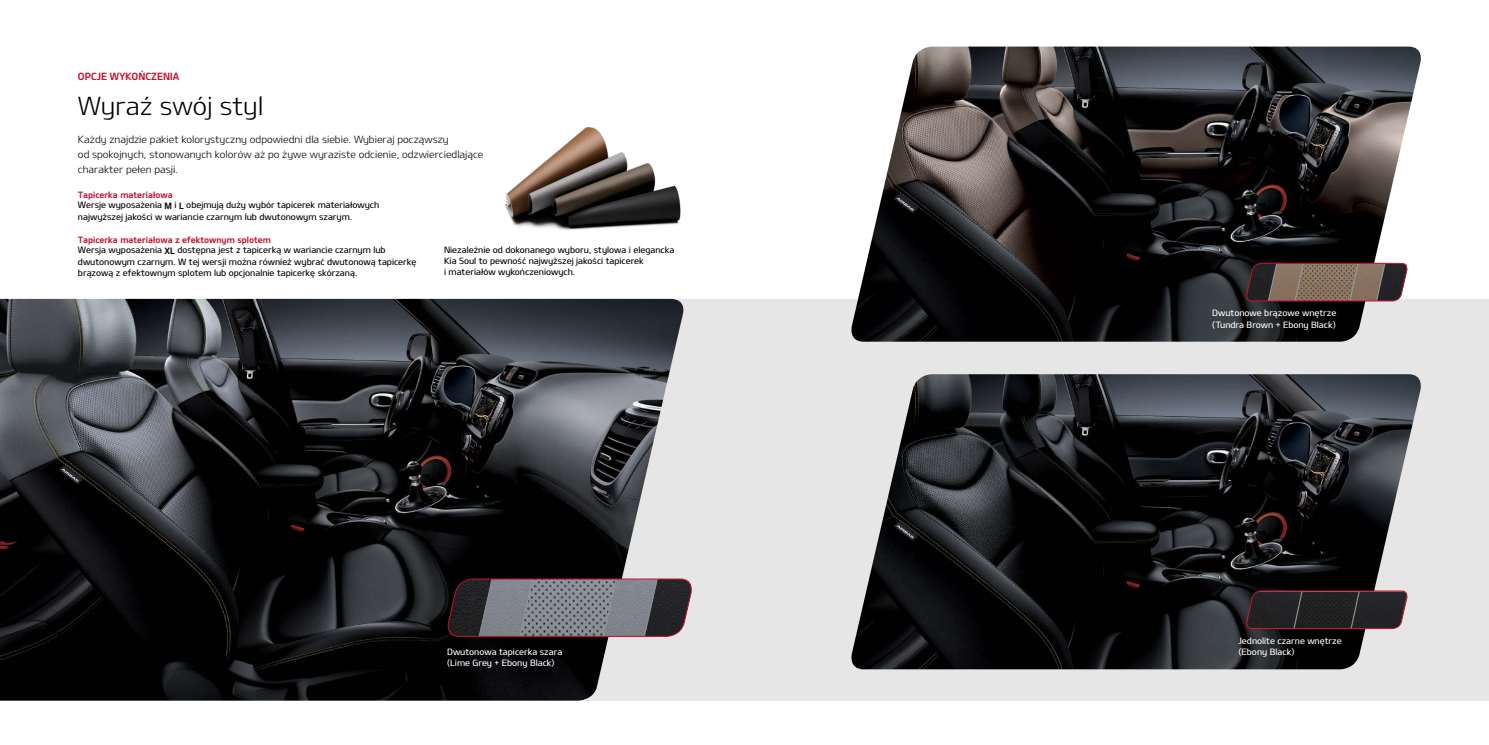
<style>
.page{position:relative;width:1489px;height:745px;background:#fff}
.page>*{position:absolute;margin:0;border:0;box-sizing:border-box;transform-origin:0 0}
.t1{font:25px "Design KOTFL";color:#000}
.t2{font:10px/15px "Design KOTFL";color:#000}
.t3{font:10px "Design KOTFB";color:#c41230}
.t4{font:8.75px/11.2px "Design KOTFM";color:#000}
.t5{font:8.75px/11.2px "Design KOTFM";color:#fff}
.t6{font:8.75px "Design KOTFB";color:#c41230}
.s1{font-family:"Design KOTFB"}
</style>
<div class="page">
<div style="left:686px;top:299px;width:802px;height:401px;background:#e6e6e7"></div>
<img style="left:504px;top:127px;width:177px;height:103px">
<img style="left:0;top:299px;width:686px;height:401px">
<img style="left:848px;top:47px;width:575px;height:294px">
<svg style="left:1244px;top:262px;width:165px;height:39px;background:#6f5a52"></svg>
<svg style="left:444px;top:578px;width:251px;height:58px;background:#69666c"></svg>
<img style="left:848px;top:374px;width:575px;height:295px">
<svg style="left:1244px;top:589px;width:165px;height:40px;background:#342a2e"></svg>
<p class="t3" style="left:78px;top:70px;width:103px">OPCJE WYKOŃCZENIA</p>
<h1 class="t1" style="left:78px;top:90px;width:187px">Wyraź swój styl</h1>
<p class="t2" style="left:78px;top:131px;width:407px">Każdy znajdzie pakiet kolorystyczny odpowiedni dla siebie. Wybieraj począwszy<br>od spokojnych, stonowanych kolorów aż po żywe wyraziste odcienie, odzwierciedlające charakter pełen pasji.</p>
<p class="t6" style="left:78px;top:189px;width:96px">Tapicerka materiałowa</p>
<p class="t4" style="left:78px;top:199px;width:303px">Wersje wyposażenia <span class="s1">M</span> i <span class="s1">L</span> obejmują duży wybór tapicerek materiałowych najwyższej jakości w wariancie czarnym lub dwutonowym szarym.</p>
<p class="t6" style="left:78px;top:234px;width:194px">Tapicerka materiałowa z efektownym splotem</p>
<p class="t4" style="left:78px;top:244px;width:340px">Wersja wyposażenia <span class="s1">XL</span> dostępna jest z tapicerką w wariancie czarnym lub dwutonowym czarnym. W tej wersji można również wybrać dwutonową tapicerkę brązową z efektownym splotem lub opcjonalnie tapicerkę skórzaną.</p>
<p class="t4" style="left:444px;top:243px;width:232px">Niezależnie od dokonanego wyboru, stylowa i elegancka<br>Kia Soul to pewność najwyższej jakości tapicerek<br>i materiałów wykończeniowych.</p>
<p class="t5" style="left:447px;top:645px;width:117px">Dwutonowa tapicerka szara (Lime Grey + Ebony Black)</p>
<p class="t5" style="left:1212px;top:307px;width:126px">Dwutonowe brązowe wnętrze (Tundra Brown + Ebony Black)</p>
<p class="t5" style="left:1238px;top:634px;width:105px">Jednolite czarne wnętrze (Ebony Black)</p>
</div>
